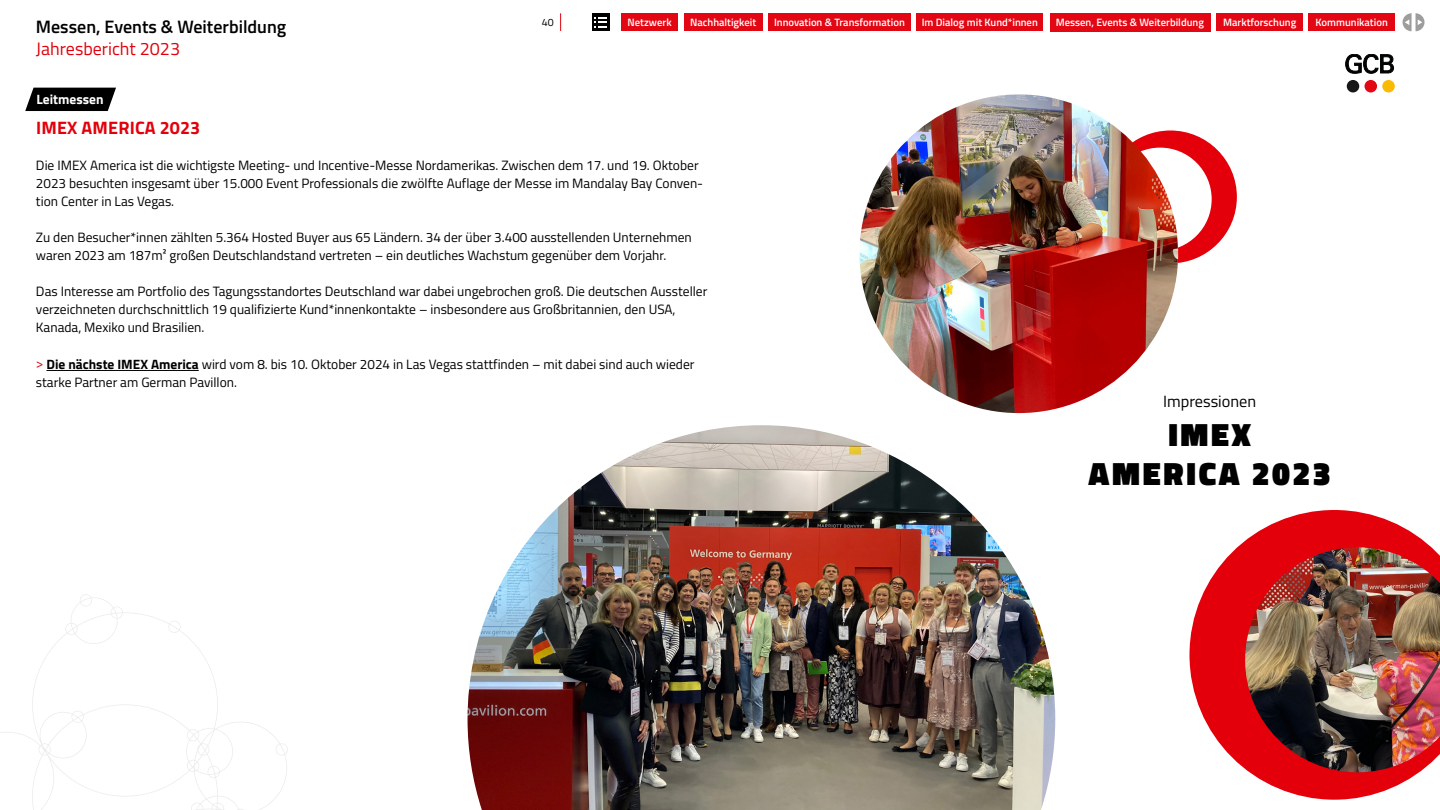
<style>
.page{position:relative;width:1440px;height:810px;background:#fff}
.page>*{position:absolute;margin:0;border:0;box-sizing:border-box;transform-origin:0 0}
.t1{font:900 32.62px/39.2px "Titillium Web";letter-spacing:.085em;color:#000;text-align:center}
.t2{font:600 18px "Titillium Web";color:#000}
.t3{font:18px "Titillium Web";color:#e3000b}
.t4{font:700 18px "Titillium Web";letter-spacing:.01em;color:#e3000b}
.t5{font:16.27px "Titillium Web";color:#000}
.t6{font:13.5px/18px "Titillium Web";color:#000}
.t7{font:700 13.5px "Titillium Web";color:#fff}
.t8{font:600 10.65px "Titillium Web";color:#fff}
.t9{font:10.65px "Titillium Web";color:#000}
.s1{color:#e3000b}
.s2{font-weight:700}
</style>
<div class="page">
<div style="left:1309px;top:13px;width:86px;height:18px;background:#e30613"></div>
<div style="left:1217px;top:13px;width:86px;height:18px;background:#e30613"></div>
<div style="left:768px;top:13px;width:143px;height:18px;background:#e30613"></div>
<div style="left:684px;top:13px;width:78px;height:18px;background:#e30613"></div>
<div style="left:622px;top:13px;width:56px;height:18px;background:#e30613"></div>
<div style="left:1050px;top:13px;width:161px;height:18px;background:#e30613"></div>
<div style="left:916px;top:13px;width:127px;height:18px;background:#e30613"></div>
<div style="left:592px;top:13px;width:17px;height:18px;background:#000"></div>
<svg style="left:594px;top:17px;width:13px;height:10px"></svg>
<svg style="left:1403px;top:13px;width:22px;height:18px"></svg>
<svg style="left:0;top:594px;width:288px;height:216px"></svg>
<svg style="left:560px;top:13px;width:1px;height:18px"></svg>
<div style="left:1104px;top:131px;width:133px;height:132px;background:#e3000b;border-radius:50%"></div>
<div style="left:1108px;top:148px;width:104px;height:103px;background:#fff;border-radius:50%"></div>
<hr style="left:47px;top:370px;width:152px;height:1px;background:#000">
<div style="left:1365px;top:80px;width:12px;height:12px;background:#e30613;border-radius:50%"></div>
<div style="left:1347px;top:80px;width:12px;height:12px;background:#161717;border-radius:50%"></div>
<div style="left:1382px;top:80px;width:13px;height:12px;background:#faba04;border-radius:50%"></div>
<svg style="left:1346px;top:54px;width:48px;height:19px"></svg>
<svg style="left:1190px;top:510px;width:241px;height:290px;fill:#e3000b"></svg>
<img style="left:1245px;top:547px;width:195px;height:225px">
<img style="left:468px;top:425px;width:587px;height:385px">
<img style="left:860px;top:94px;width:318px;height:319px;border-radius:159px">
<svg style="left:25px;top:88px;width:91px;height:23px"></svg>
<h2 class="t2" style="left:36px;top:14px;width:252px">Messen, Events &amp; Weiterbildung</h2>
<h2 class="t3" style="left:36px;top:35px;width:146px">Jahresbericht 2023</h2>
<p class="t7" style="left:37px;top:89px;width:68px">Leitmessen</p>
<p class="t9" style="left:542px;top:14px;width:13px">40</p>
<p class="t8" style="left:628px;top:14px;width:46px">Netzwerk</p>
<p class="t8" style="left:690px;top:14px;width:68px">Nachhaltigkeit</p>
<p class="t8" style="left:774px;top:14px;width:132px">Innovation &amp; Transformation</p>
<p class="t8" style="left:922px;top:14px;width:118px">Im Dialog mit Kund*innen</p>
<p class="t8" style="left:1056px;top:14px;width:150px">Messen, Events &amp; Weiterbildung</p>
<p class="t8" style="left:1223px;top:14px;width:75px">Marktforschung</p>
<p class="t8" style="left:1316px;top:14px;width:74px">Kommunikation</p>
<h2 class="t4" style="left:36px;top:114px;width:166px">IMEX AMERICA 2023</h2>
<p class="t6" style="left:36px;top:155px;width:669px">Die IMEX America ist die wichtigste Meeting- und Incentive-Messe Nordamerikas. Zwischen dem 17. und 19. Oktober<br>2023 besuchten insgesamt über 15.000 Event Professionals die zwölfte Auflage der Messe im Mandalay Bay Conven&shy;tion Center in Las Vegas.</p>
<p class="t6" style="left:36px;top:227px;width:657px">Zu den Besucher*innen zählten 5.364 Hosted Buyer aus 65 Ländern. 34 der über 3.400 ausstellenden Unternehmen waren 2023 am 187m² großen Deutschlandstand vertreten – ein deutliches Wachstum gegenüber dem Vorjahr.</p>
<p class="t6" style="left:36px;top:281px;width:673px">Das Interesse am Portfolio des Tagungsstandortes Deutschland war dabei ungebrochen groß. Die deutschen Aussteller verzeichneten durchschnittlich 19 qualifizierte Kund*innenkontakte – insbesondere aus Großbritannien, den USA,<br>Kanada, Mexiko und Brasilien.</p>
<p class="t6" style="left:36px;top:355px;width:660px"><span class="s1">&gt;</span> <span class="s2">Die nächste IMEX America</span> wird vom 8. bis 10. Oktober 2024 in Las Vegas stattfinden – mit dabei sind auch wieder starke Partner am German Pavillon.</p>
<p class="t5" style="left:1163px;top:389px;width:95px">Impressionen</p>
<h1 class="t1" style="left:1089px;top:415px;width:244px">IMEX<br>AMERICA 2023</h1>
</div>
